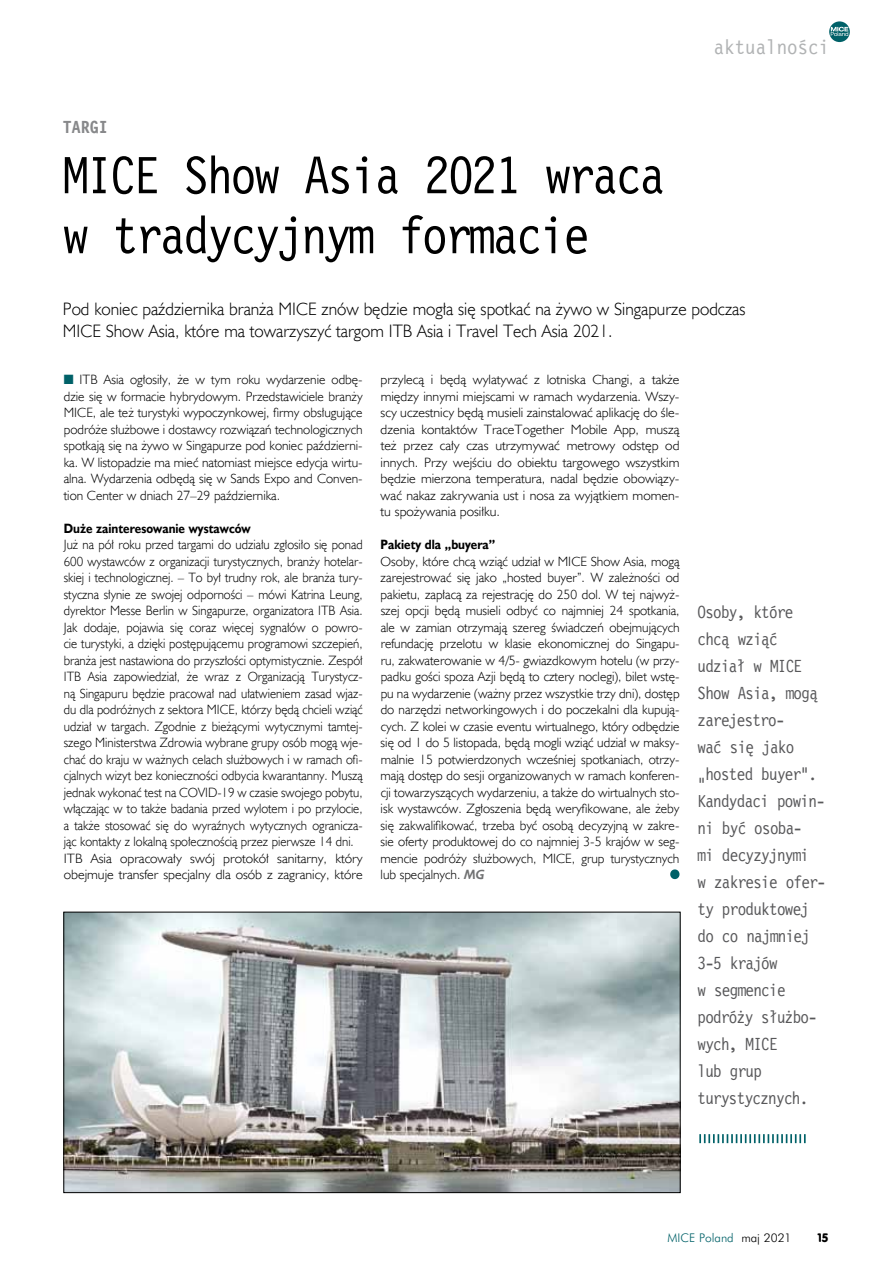
<style>
.page{position:relative;width:893px;height:1263px;background:#fff}
.page>*{position:absolute;margin:0;border:0;box-sizing:border-box;transform-origin:0 0}
.t1{font:54px/60px "Lettr Goth 12 EU";letter-spacing:-.04em;color:#000;scale:.95 1}
.t2{font:21px "Lettr Goth 12 EU";color:#b1b3b4}
.t3{font:18px/27px "Lettr Goth 12 EU";letter-spacing:-.04em;color:#58585a;scale:.95 1}
.t4{font:18px/22.5px "Humanst 521 Lt EU";color:#000}
.t5{font:700 18px "Lettr Goth 12 EU";color:#87888a}
.t6{font:13.5px/16.5px "Humanst 521 Lt EU";color:#000;text-align:justify}
.t7{font:13.5px/16.5px "Humanst 521 Lt EU";color:#000;scale:.95 1}
.t8{font:700 13.5px "Humanst 521 EU";color:#000;scale:.9 1}
.t9{font:300 12px "Futura PL";color:#006168}
.t10{font:12px "VAG Rounded EU";color:#000}
.s1{color:#006168}
.s2{font-family:"Humanst 521 EU";font-weight:700;font-style:italic;color:#707172}
.s3{color:#000}
</style>
<div class="page">
<svg style="left:829px;top:21px;width:21px;height:21px"></svg>
<svg style="left:831px;top:27px;width:17px;height:9px"></svg>
<svg style="left:699px;top:1134px;width:107px;height:9px"></svg>
<img style="left:66px;top:914px;width:612px;height:277px">
<div style="left:64px;top:912px;width:616px;height:281px;border:1px solid #000"></div>
<svg style="left:670px;top:869px;width:9px;height:10px"></svg>
<h2 class="t2" style="left:714px;top:36px;width:117px">aktualności</h2>
<h3 class="t5" style="left:63px;top:117px;width:47px">targi</h3>
<h1 class="t1" style="left:63px;top:147px;width:635px">MICE Show Asia 2021 wraca w tradycyjnym formacie</h1>
<h3 class="t4" style="left:63px;top:297px;width:684px">Pod koniec października branża MICE znów będzie mogła się spotkać na żywo w Singapurze podczas<br>MICE Show Asia, które ma towarzyszyć targom ITB Asia i Travel Tech Asia 2021.</h3>
<p class="t6" style="left:64px;top:371px;width:300px"><span class="s1">■</span> ITB Asia ogłosiły, że w tym roku wydarzenie odbę&shy;dzie się w formacie hybrydowym. Przedstawiciele branży MICE, ale też turystyki wypoczynkowej, firmy obsługujące podróże służbowe i dostawcy rozwiązań technologicznych spotkają się na żywo w Singapurze pod koniec październi&shy;ka. W listopadzie ma mieć natomiast miejsce edycja wirtu&shy;alna. Wydarzenia odbędą się w Sands Expo and Conven&shy;tion Center w dniach 27–29 października.</p>
<p class="t8" style="left:64px;top:519px;width:209px">Duże zainteresowanie wystawców</p>
<p class="t7" style="left:64px;top:536px;width:316px">Już na pół roku przed targami do udziału zgłosiło się ponad 600 wystawców z organizacji turystycznych, branży hotelar&shy;skiej i technologicznej. – To był trudny rok, ale branża tury&shy;styczna słynie ze swojej odporności – mówi Katrina Leung, dyrektor Messe Berlin w Singapurze, organizatora ITB Asia.<br>Jak dodaje, pojawia się coraz więcej sygnałów o powro&shy;cie turystyki, a dzięki postępującemu programowi szczepień, branża jest nastawiona do przyszłości optymistycznie. Zespół ITB Asia zapowiedział, że wraz z Organizacją Turystycz&shy;ną Singapuru będzie pracował nad ułatwieniem zasad wjaz&shy;du dla podróżnych z sektora MICE, którzy będą chcieli wziąć udział w targach. Zgodnie z bieżącymi wytycznymi tamtej&shy;szego Ministerstwa Zdrowia wybrane grupy osób mogą wje&shy;chać do kraju w ważnych celach służbowych i w ramach ofi&shy;cjalnych wizyt bez konieczności odbycia kwarantanny. Muszą jednak wykonać test na COVID-19 w czasie swojego pobytu, włączając w to także badania przed wylotem i po przylocie, a także stosować się do wyraźnych wytycznych ogranicza&shy;jąc kontakty z lokalną społecznością przez pierwsze 14 dni.<br>ITB Asia opracowały swój protokół sanitarny, który obejmuje transfer specjalny dla osób z zagranicy, które</p>
<p class="t6" style="left:381px;top:371px;width:300px">przylecą i będą wylatywać z lotniska Changi, a także między innymi miejscami w ramach wydarzenia. Wszy&shy;scy uczestnicy będą musieli zainstalować aplikację do śle&shy;dzenia kontaktów TraceTogether Mobile App, muszą też przez cały czas utrzymywać metrowy odstęp od innych. Przy wejściu do obiektu targowego wszystkim będzie mierzona temperatura, nadal będzie obowiązy&shy;wać nakaz zakrywania ust i nosa za wyjątkiem momen&shy;tu spożywania posiłku.</p>
<p class="t8" style="left:381px;top:536px;width:129px">Pakiety dla „buyera”</p>
<p class="t6" style="left:381px;top:552px;width:301px">Osoby, które chcą wziąć udział w MICE Show Asia, mogą zarejestrować się jako „hosted buyer”. W zależności od pakietu, zapłacą za rejestrację do 250 dol. W tej najwyż&shy;szej opcji będą musieli odbyć co najmniej 24 spotkania, ale w zamian otrzymają szereg świadczeń obejmujących refundację przelotu w klasie ekonomicznej do Singapu&shy;ru, zakwaterowanie w 4/5- gwiazdkowym hotelu (w przy&shy;padku gości spoza Azji będą to cztery noclegi), bilet wstę&shy;pu na wydarzenie (ważny przez wszystkie trzy dni), dostęp do narzędzi networkingowych i do poczekalni dla kupują&shy;cych. Z kolei w czasie eventu wirtualnego, który odbędzie się od 1 do 5 listopada, będą mogli wziąć udział w maksy&shy;malnie 15 potwierdzonych wcześniej spotkaniach, otrzy&shy;mają dostęp do sesji organizowanych w ramach konferen&shy;cji towarzyszących wydarzeniu, a także do wirtualnych sto&shy;isk wystawców. Zgłoszenia będą weryfikowane, ale żeby się zakwalifikować, trzeba być osobą decyzyjną w zakre&shy;sie oferty produktowej do co najmniej 3-5 krajów w seg&shy;mencie podróży służbowych, MICE, grup turystycznych lub specjalnych. <span class="s2">MG</span></p>
<p class="t3" style="left:697px;top:599px;width:136px">Osoby, które chcą wziąć udział w MICE<br>Show Asia, mogą zarejestro-<br>wać się jako „hosted buyer”.<br>Kandydaci powin&shy;ni być osoba-<br>mi decyzyjnymi<br>w zakresie ofer&shy;ty produktowej do co najmniej<br>3-5 krajów<br>w segmencie podróży służbo&shy;wych, MICE<br>lub grup turystycznych.</p>
<p class="t9" style="left:668px;top:1230px;width:125px">MICE Poland <span class="s3">maj 2021</span></p>
<p class="t10" style="left:818px;top:1230px;width:12px">15</p>
</div>
